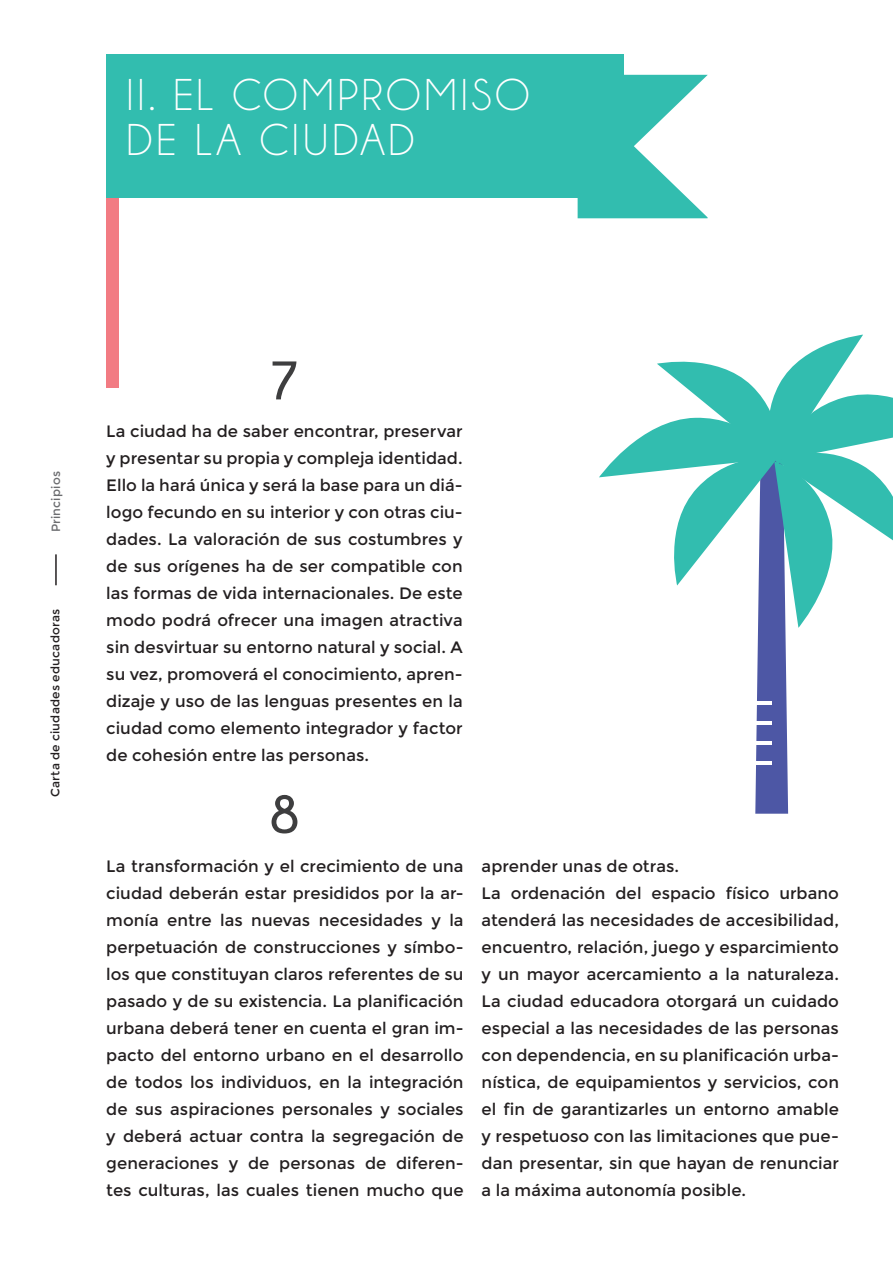
<style>
.page{position:relative;width:893px;height:1263px;background:#fff}
.page>*{position:absolute;margin:0;border:0;box-sizing:border-box;transform-origin:0 0}
.t1{font:700 54px "Champagne&Limousines";color:#3e3e3f}
.t2{font:45px/45px "Champagne&Limousines";letter-spacing:.08em;color:#fff}
.t3{font:16.5px/27px "Montserrat";letter-spacing:.005em;color:#231f20;text-align:justify}
.t4{font:12px "Montserrat";letter-spacing:.015em;color:#231f20}
.t5{font:12px "Montserrat";letter-spacing:.015em;color:#6c6d70}
</style>
<div class="page">
<svg style="left:599px;top:335px;width:294px;height:479px"></svg>
<div style="left:106px;top:54px;width:518px;height:144px;background:#32bdaf"></div>
<svg style="left:578px;top:75px;width:130px;height:143px"></svg>
<hr style="left:55px;top:554px;width:2px;height:31px;background:#231f20">
<div style="left:106px;top:198px;width:13px;height:189px;background:#f27b83"></div>
<h2 class="t2" style="left:126px;top:73px;width:405px">II. EL COMPROMISO<br>DE LA CIUDAD</h2>
<p class="t5" style="left:49px;top:532px;width:62px;rotate:-90deg">Principios</p>
<p class="t4" style="left:48px;top:797px;width:190px;rotate:-90deg">Carta de ciudades educadoras</p>
<h1 class="t1" style="left:269px;top:351px;width:32px">7</h1>
<p class="t3" style="left:106px;top:418px;width:358px">La ciudad ha de saber encontrar, preservar y presentar su propia y compleja identidad.<br>Ello la hará única y será la base para un diá&shy;logo fecundo en su interior y con otras ciu&shy;dades. La valoración de sus costumbres y de sus orígenes ha de ser compatible con las formas de vida internacionales. De este modo podrá ofrecer una imagen atractiva sin desvirtuar su entorno natural y social. A su vez, promoverá el conocimiento, apren&shy;dizaje y uso de las lenguas presentes en la ciudad como elemento integrador y factor de cohesión entre las personas.</p>
<h1 class="t1" style="left:270px;top:785px;width:31px">8</h1>
<p class="t3" style="left:106px;top:853px;width:359px">La transformación y el crecimiento de una ciudad deberán estar presididos por la ar&shy;monía entre las nuevas necesidades y la perpetuación de construcciones y símbo&shy;los que constituyan claros referentes de su pasado y de su existencia. La planificación urbana deberá tener en cuenta el gran im&shy;pacto del entorno urbano en el desarrollo de todos los individuos, en la integración de sus aspiraciones personales y sociales y deberá actuar contra la segregación de generaciones y de personas de diferen&shy;tes culturas, las cuales tienen mucho que</p>
<p class="t3" style="left:482px;top:853px;width:359px;text-align:left">aprender unas de otras.<br>La ordenación del espacio físico urbano atenderá las necesidades de accesibilidad, encuentro, relación, juego y esparcimiento y un mayor acercamiento a la naturaleza.<br>La ciudad educadora otorgará un cuidado especial a las necesidades de las personas con dependencia, en su planificación urba&shy;nística, de equipamientos y servicios, con el fin de garantizarles un entorno amable y respetuoso con las limitaciones que pue&shy;dan presentar, sin que hayan de renunciar a la máxima autonomía posible.</p>
</div>
